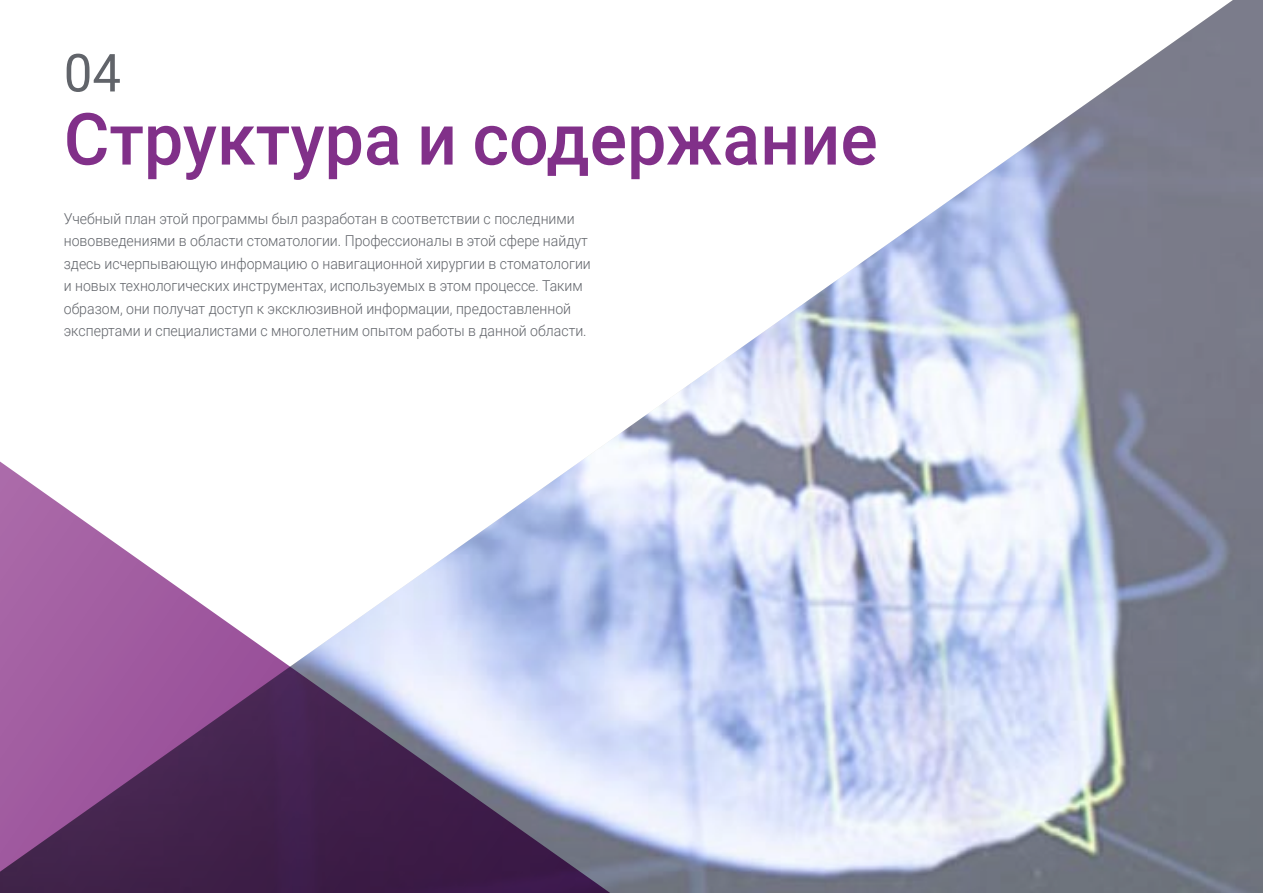
<style>
.page{position:relative;width:1263px;height:893px;background:#fff}
.page>*{position:absolute;margin:0;border:0;box-sizing:border-box;transform-origin:0 0}
.t1{font:500 72px "Roboto";color:#813089}
.t2{font:52.5px "Roboto";color:#61646a}
.t3{font:300 15px/22.5px "Roboto";color:#61646a;scale:.94 1}
</style>
<div class="page">
<img style="left:603px;top:0;width:660px;height:893px">
<svg style="left:0;top:446px;width:640px;height:447px"></svg>
<h2 class="t2" style="left:64px;top:36px;width:59px">04</h2>
<h1 class="t1" style="left:64px;top:89px;width:815px">Структура и содержание</h1>
<p class="t3" style="left:64px;top:207px;width:562px">Учебный план этой программы был разработан в соответствии с последними нововведениями в области стоматологии. Профессионалы в этой сфере найдут здесь исчерпывающую информацию о навигационной хирургии в стоматологии и новых технологических инструментах, используемых в этом процессе. Таким образом, они получат доступ к эксклюзивной информации, предоставленной экспертами и специалистами с многолетним опытом работы в данной области.</p>
</div>
